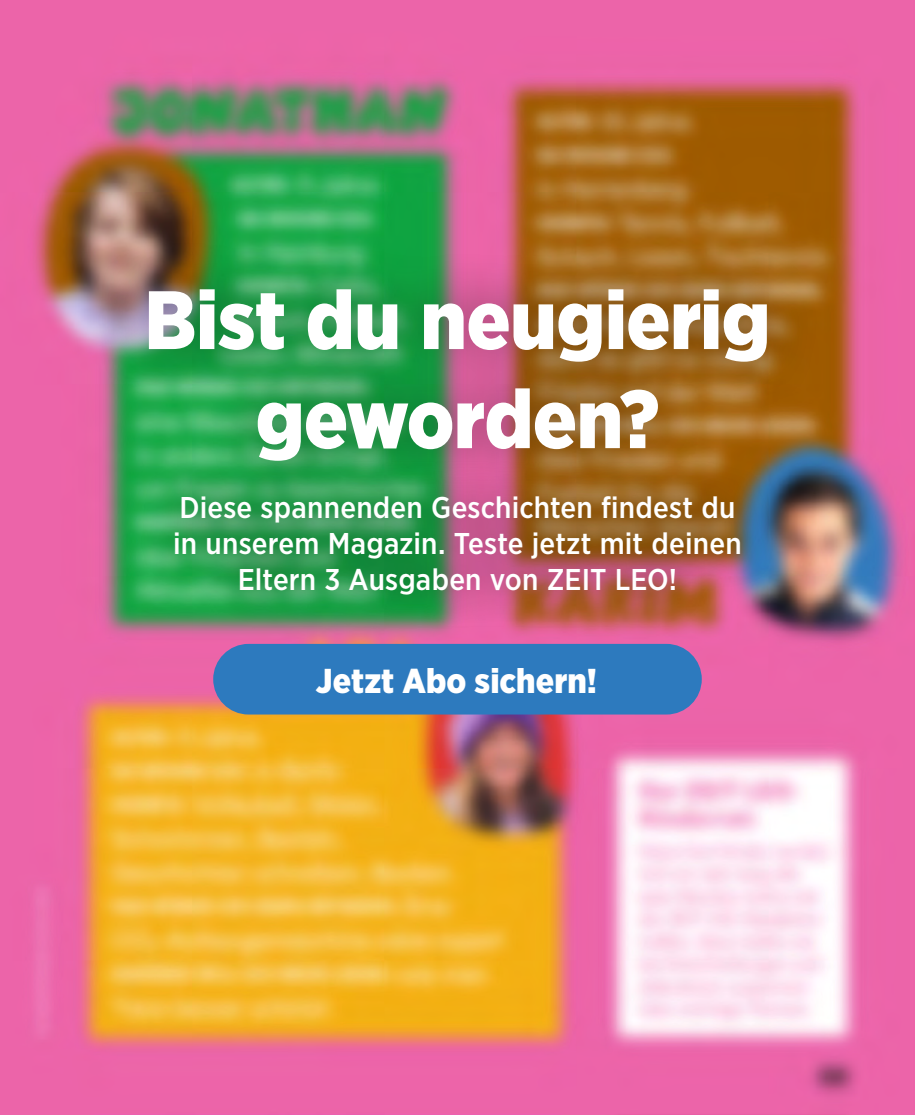
<style>
.page{position:relative;width:915px;height:1115px;background:#fff}
.page>*{position:absolute;margin:0;border:0;box-sizing:border-box;transform-origin:0 0}
.t1{font:900 82.5px/99px "Gotham Narrow";letter-spacing:-.005em;color:#fff;text-align:center}
.t2{font:900 34.5px "Gotham Narrow";letter-spacing:.005em;color:#fff}
.t3{font:500 30px/36px "Gotham Narrow";letter-spacing:.005em;color:#fff;text-align:center}
</style>
<div class="page">
<img style="left:0;top:0;width:914px;height:1114px">
<div style="left:92px;top:235px;width:730px;height:280px;background:#181716;opacity:.5"></div>
<div style="left:134px;top:456px;width:646px;height:177px;background:#181716;opacity:.9"></div>
<div style="left:213px;top:643px;width:488px;height:71px;background:#2d7abe;border-radius:35px"></div>
<h1 class="t1" style="left:144px;top:269px;width:627px">Bist du neugierig geworden?</h1>
<p class="t3" style="left:173px;top:488px;width:569px">Diese spannenden Geschichten findest du in unserem Magazin. Teste jetzt mit deinen<br>Eltern 3 Ausgaben von ZEIT LEO!</p>
<p class="t2" style="left:316px;top:657px;width:282px">Jetzt Abo sichern!</p>
</div>
